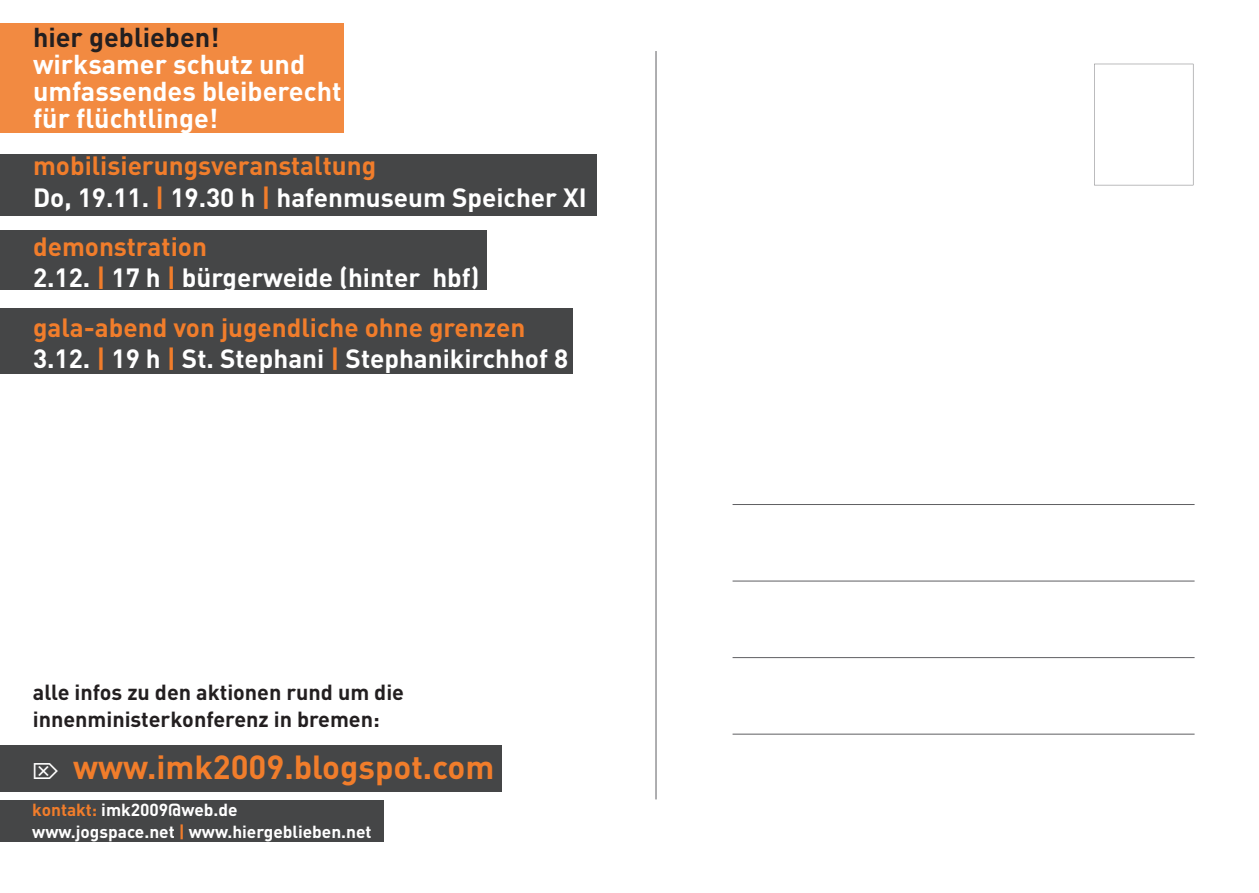
<style>
.page{position:relative;width:1259px;height:893px;background:#fff}
.page>*{position:absolute;margin:0;border:0;box-sizing:border-box;transform-origin:0 0}
.t1{font:700 33px "DIN";color:#f17d2b}
.t2{font:700 27px/27px "DIN";color:#fff}
.t3{font:700 27px "DIN";color:#231f20}
.t4{font:700 26.1px/31.2px "DIN";color:#fff}
.t5{font:700 26.1px/31.2px "DIN";color:#f17d2b}
.t6{font:700 21.6px/26.4px "DIN";color:#231f20}
.t7{font:700 17.4px/21.9px "DIN";color:#fff}
.s1{color:#f17d2b}
.s2{color:#fff}
</style>
<div class="page">
<div style="left:0;top:23px;width:344px;height:110px;background:#f28a41"></div>
<div style="left:0;top:154px;width:596px;height:62px;background:#454647"></div>
<div style="left:0;top:230px;width:486px;height:60px;background:#454647"></div>
<div style="left:0;top:308px;width:573px;height:65px;background:#454647"></div>
<hr style="left:655px;top:51px;width:1px;height:748px;background:#5f5f62">
<hr style="left:732px;top:504px;width:462px;height:1px;background:#5f5f62">
<hr style="left:732px;top:580px;width:462px;height:2px;background:#5f5f62">
<hr style="left:732px;top:657px;width:462px;height:1px;background:#5f5f62">
<hr style="left:732px;top:734px;width:462px;height:1px;background:#5f5f62">
<svg style="left:1094px;top:64px;width:99px;height:121px"></svg>
<div style="left:0;top:745px;width:501px;height:47px;background:#454647"></div>
<div style="left:0;top:800px;width:383px;height:41px;background:#454647"></div>
<p class="t3" style="left:33px;top:22px;width:188px">hier geblieben!</p>
<p class="t2" style="left:33px;top:51px;width:310px">wirksamer schutz und umfassendes bleiberecht für flüchtlinge!</p>
<p class="t4" style="left:33px;top:151px;width:555px"><span class="s1">mobilisierungsveranstaltung<br></span>Do, 19.11. <span class="s1">|</span> 19.30 h <span class="s1">|</span> hafenmuseum Speicher XI</p>
<p class="t4" style="left:33px;top:231px;width:448px"><span class="s1">demonstration<br></span>2.12. <span class="s1">|</span> 17 h <span class="s1">|</span> bürgerweide (hinter hbf)</p>
<p class="t5" style="left:33px;top:312px;width:536px">gala-abend von jugendliche ohne grenzen<br><span class="s2">3.12.</span> | <span class="s2">19 h</span> | <span class="s2">St. Stephani</span> | <span class="s2">Stephanikirchhof 8</span></p>
<p class="t6" style="left:33px;top:679px;width:373px">alle infos zu den aktionen rund um die innenministerkonferenz in bremen:</p>
<p class="t1" style="left:32px;top:748px;width:464px"><span class="s2">⌦</span> www.imk2009.blogspot.com</p>
<p class="t7" style="left:32px;top:799px;width:341px"><span class="s1">kontakt:</span> imk2009@web.de www.jogspace.net <span class="s1">|</span> www.hiergeblieben.net</p>
</div>
